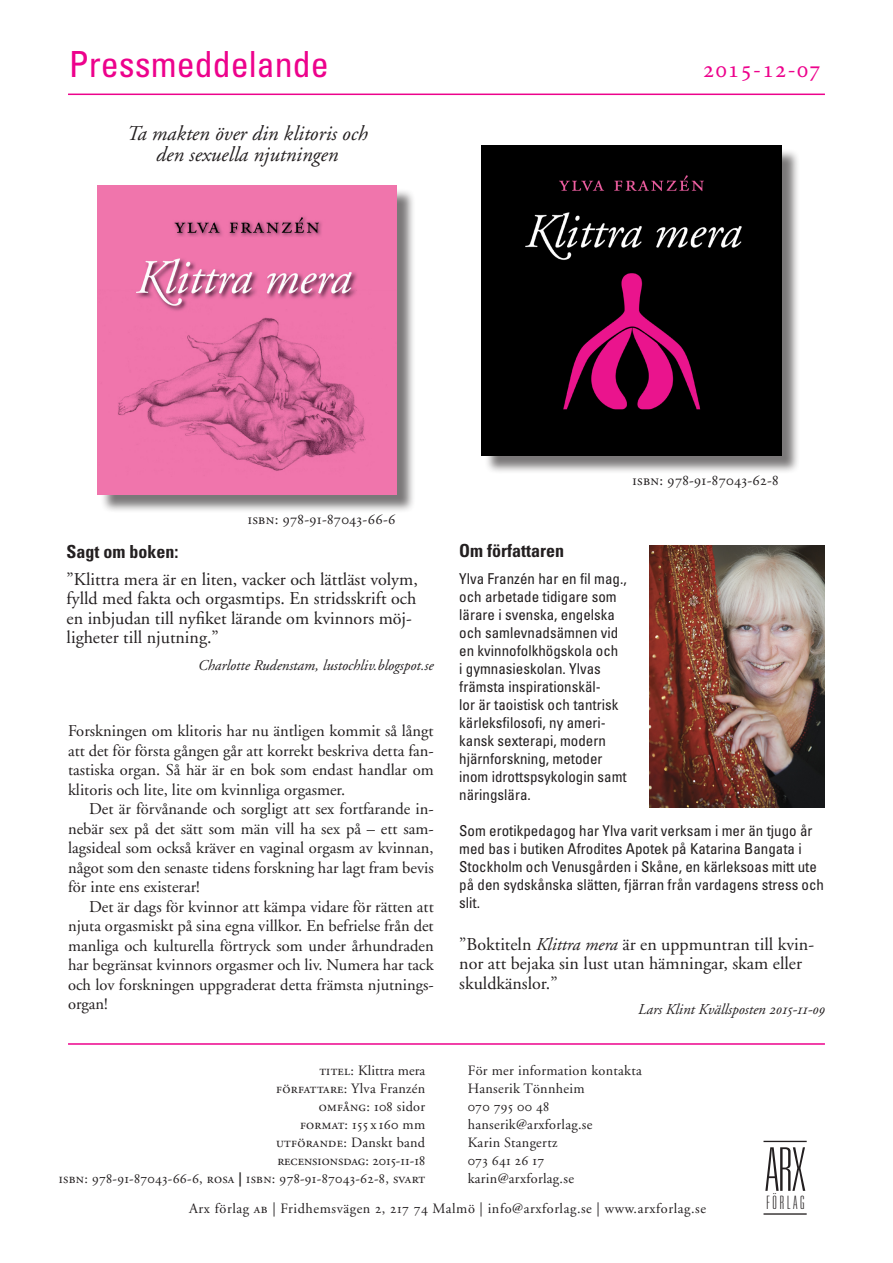
<style>
.page{position:relative;width:893px;height:1263px;background:#fff}
.page>*{position:absolute;margin:0;border:0;box-sizing:border-box;transform-origin:0 0}
.t1{font:100 ultra-condensed 60.3px "Univers LT Std";color:#231f20}
.t2{font:condensed 36px "Univers LT Std";color:#ed028c}
.t3{font:24px "Minion Pro";letter-spacing:.035em;color:#ed028c}
.t4{font:italic 21px/21px "Adobe Garamond";color:#231f20;text-align:center}
.t5{font:100 ultra-condensed 18.45px "Univers LT Std";letter-spacing:.155em;color:#231f20}
.Normal__Web{font:18px/19.5px "Adobe Garamond";color:#231f20}
.t6{font:700 condensed 18px "Univers LT Std";color:#231f20}
.t7{font:700 condensed 18px "Univers";color:#231f20}
.t8{font:16.5px/19.5px "Adobe Garamond";color:#231f20;text-align:justify}
.t9{font:condensed 15px/18px "Univers";color:#231f20}
.Normal__Web-2{font:italic 15px "Adobe Garamond";color:#231f20}
.Brödtext{font:15px "Adobe Garamond Regular SC";letter-spacing:.02em;color:#231f20}
.Brödtext-2{font:14.25px "Adobe Garamond Regular SC";letter-spacing:.02em;color:#231f20}
.Brödtext-3{font:14.25px "Adobe Garamond";letter-spacing:.02em;color:#231f20}
.Info{font:14.25px "Adobe Garamond";letter-spacing:.04em;color:#231f20}
.Brödtext-4{font:14.25px "Adobe Garamond Regular SC";color:#231f20}
.Brödtext-5{font:14.25px "Adobe Garamond";color:#231f20}
.Brödtext-6{font:14.25px "Adobe Garamond Exp";letter-spacing:.02em;color:#231f20}
.s1{font-family:"Adobe Garamond Regular SC"}
.s2{font-family:"Adobe Garamond"}
.s3{font-family:"Adobe Garamond Exp"}
.s4{font-family:"Adobe Garamond";font-weight:700}
.s5{font-style:italic}
</style>
<div class="page">
<hr style="left:763px;top:1141px;width:44px;height:1px;background:#231f20">
<hr style="left:763px;top:1213px;width:44px;height:2px;background:#231f20">
<div style="left:100px;top:188px;width:315px;height:325px;background:#231f20;opacity:.6"></div>
<img style="left:98px;top:186px;width:299px;height:308px">
<div style="left:484px;top:148px;width:316px;height:326px;background:#231f20;opacity:.6"></div>
<img style="left:482px;top:146px;width:299px;height:309px">
<img style="left:650px;top:545px;width:175px;height:263px">
<hr style="left:68px;top:1043px;width:757px;height:2px;background:#ed028c">
<hr style="left:68px;top:94px;width:757px;height:1px;background:#ed028c">
<p class="t2" style="left:69px;top:41px;width:261px">Pressmeddelande</p>
<p class="t4" style="left:127px;top:124px;width:243px">Ta makten över din klitoris och den sexuella njutningen</p>
<p class="t3" style="left:703px;top:53px;width:119px">2015-12-07</p>
<p class="Brödtext" style="left:248px;top:512px;width:149px">isbn: 978-91-87043-66-6</p>
<p class="t7" style="left:67px;top:540px;width:113px">Sagt om boken:</p>
<p class="Normal__Web" style="left:67px;top:570px;width:353px">”Klittra mera är en liten, vacker och lättläst volym, fylld med fakta och orgasmtips. En stridsskrift och en inbjudan till nyfiket lärande om kvinnors möj&shy;ligheter till njutning.”</p>
<p class="Normal__Web-2" style="left:198px;top:657px;width:237px">Charlotte Rudenstam, lustochliv.blogspot.se</p>
<p class="t8" style="left:68px;top:721px;width:367px">Forskningen om klitoris har nu äntligen kommit så långt att det för första gången går att korrekt beskriva detta fan&shy;tastiska organ. Så här är en bok som endast handlar om klitoris och lite, lite om kvinnliga orgasmer.</p>
<p class="t8" style="left:68px;top:799px;width:367px;text-indent:21px">Det är förvånande och sorgligt att sex fortfarande in&shy;nebär sex på det sätt som män vill ha sex på – ett sam&shy;lagsideal som också kräver en vaginal orgasm av kvinnan, något som den senaste tidens forskning har lagt fram bevis för inte ens existerar!</p>
<p class="t8" style="left:68px;top:897px;width:367px;text-indent:21px">Det är dags för kvinnor att kämpa vidare för rätten att njuta orgasmiskt på sina egna villkor. En befrielse från det manliga och kulturella förtryck som under århundraden har begränsat kvinnors orgasmer och liv. Numera har tack och lov forskningen uppgraderat detta främsta njutnings&shy;organ!</p>
<p class="Brödtext-5" style="left:319px;top:1062px;width:107px"><span class="s1">titel:</span> Klittra mera</p>
<p class="Brödtext-2" style="left:276px;top:1080px;width:150px">författare: <span class="s2">Ylva Franzén</span></p>
<p class="Brödtext-2" style="left:319px;top:1098px;width:108px">omfång: <span class="s3">108</span> <span class="s2">sidor</span></p>
<p class="Brödtext-2" style="left:300px;top:1116px;width:127px">format: <span class="s3">155</span> <span class="s2">x</span> <span class="s3">160</span> <span class="s2">mm</span></p>
<p class="Brödtext-2" style="left:276px;top:1134px;width:151px">utförande: <span class="s2">Danskt band</span></p>
<p class="Brödtext-4" style="left:277px;top:1152px;width:149px">recensionsdag: 2015-11-18</p>
<p class="Brödtext-2" style="left:59px;top:1170px;width:368px">isbn: 978-91-87043-66-6, rosa <span class="s4">|</span> isbn: 978-91-87043-62-8, svart</p>
<p class="Brödtext" style="left:632px;top:472px;width:148px">isbn: 978-91-87043-62-8</p>
<p class="t6" style="left:459px;top:540px;width:106px">Om författaren</p>
<p class="t9" style="left:459px;top:570px;width:169px">Ylva Franzén har en fil mag., och arbetade tidigare som lärare i svenska, engelska och samlevnadsämnen vid en kvinnofolkhögskola och<br>i gymnasieskolan. Ylvas främsta inspirationskäl-<br>lor är taoistisk och tantrisk kärleksfilosofi, ny ameri&shy;kansk sexterapi, modern hjärnforskning, metoder inom idrottspsykologin samt näringslära.</p>
<p class="t9" style="left:459px;top:822px;width:366px">Som erotikpedagog har Ylva varit verksam i mer än tjugo år med bas i butiken Afrodites Apotek på Katarina Bangata i Stockholm och Venusgården i Skåne, en kärleksoas mitt ute på den sydskånska slätten, fjärran från vardagens stress och slit.</p>
<p class="Normal__Web" style="left:459px;top:935px;width:356px">”Boktiteln <span class="s5">Klittra mera</span> är en uppmuntran till kvin&shy;nor att bejaka sin lust utan hämningar, skam eller skuldkänslor.”</p>
<p class="Normal__Web-2" style="left:638px;top:1001px;width:188px">Lars Klint Kvällsposten <span class="s3">2015-11-09</span></p>
<p class="Brödtext-3" style="left:468px;top:1062px;width:176px">För mer information kontakta</p>
<p class="Brödtext-3" style="left:468px;top:1080px;width:118px">Hanserik Tönnheim</p>
<p class="Brödtext-2" style="left:468px;top:1098px;width:83px">070 795 00 48</p>
<p class="Brödtext-3" style="left:468px;top:1116px;width:126px">hanserik@arxforlag.se</p>
<p class="Brödtext-3" style="left:468px;top:1134px;width:91px">Karin Stangertz</p>
<p class="Brödtext-6" style="left:468px;top:1154px;width:78px">073 641 26 17</p>
<p class="Brödtext-3" style="left:468px;top:1170px;width:108px">karin@arxforlag.se</p>
<h1 class="t1" style="left:766px;top:1139px;width:41px">ARX</h1>
<p class="Info" style="left:189px;top:1201px;width:518px">Arx förlag <span class="s1">ab</span> | Fridhemsvägen <span class="s1">2, 217 74</span> Malmö | info@arxforlag.se | www.arxforlag.se</p>
<p class="t5" style="left:766px;top:1193px;width:40px">FÖRLAG</p>
</div>
